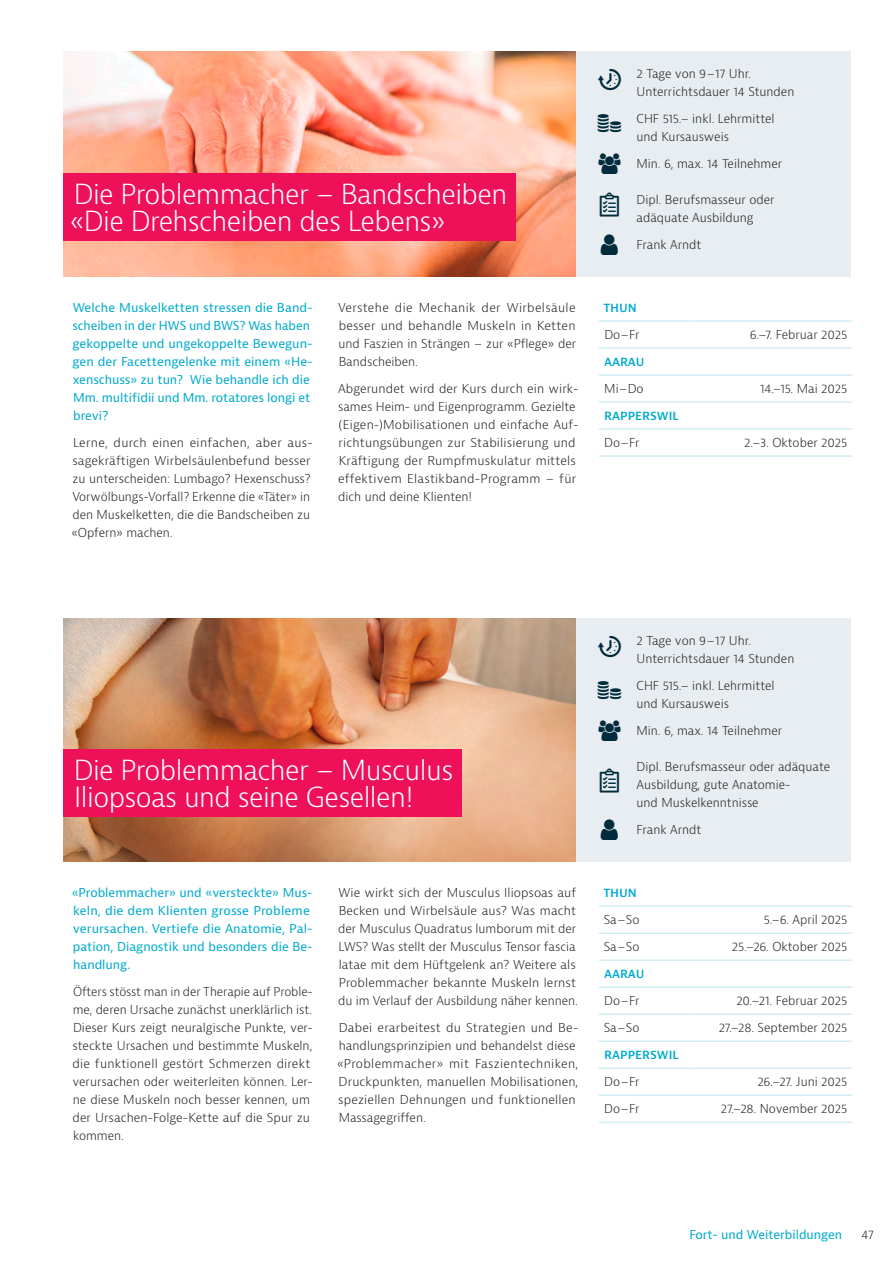
<style>
.page{position:relative;width:893px;height:1263px;background:#fff}
.page>*{position:absolute;margin:0;border:0;box-sizing:border-box;transform-origin:0 0}
.t1{font:300 27px/27px "Bernina Sans";letter-spacing:-.02em;color:#fff}
.t2{font:300 12px/18px "Bernina Sans";color:#231f20}
.t3{font:12px/18px "Bernina Sans";color:#00abcd}
.t4{font:600 12px "Bernina Sans";color:#00abcd}
</style>
<div class="page">
<hr style="left:599px;top:321px;width:90px;height:1px;background:#bae4ef">
<hr style="left:689px;top:321px;width:163px;height:1px;background:#bae4ef">
<hr style="left:599px;top:348px;width:90px;height:1px;background:#bae4ef">
<hr style="left:689px;top:348px;width:163px;height:1px;background:#bae4ef">
<hr style="left:599px;top:375px;width:90px;height:1px;background:#bae4ef">
<hr style="left:689px;top:375px;width:163px;height:1px;background:#bae4ef">
<hr style="left:599px;top:402px;width:90px;height:1px;background:#bae4ef">
<hr style="left:689px;top:402px;width:163px;height:1px;background:#bae4ef">
<hr style="left:599px;top:429px;width:90px;height:1px;background:#bae4ef">
<hr style="left:689px;top:429px;width:163px;height:1px;background:#bae4ef">
<hr style="left:599px;top:456px;width:90px;height:1px;background:#bae4ef">
<hr style="left:689px;top:456px;width:163px;height:1px;background:#bae4ef">
<hr style="left:599px;top:906px;width:90px;height:1px;background:#bae4ef">
<hr style="left:689px;top:906px;width:163px;height:1px;background:#bae4ef">
<hr style="left:599px;top:933px;width:90px;height:1px;background:#bae4ef">
<hr style="left:599px;top:960px;width:90px;height:1px;background:#bae4ef">
<hr style="left:689px;top:933px;width:163px;height:1px;background:#bae4ef">
<hr style="left:689px;top:960px;width:163px;height:1px;background:#bae4ef">
<hr style="left:599px;top:987px;width:90px;height:1px;background:#bae4ef">
<hr style="left:689px;top:987px;width:163px;height:1px;background:#bae4ef">
<hr style="left:599px;top:1014px;width:90px;height:1px;background:#bae4ef">
<hr style="left:599px;top:1041px;width:90px;height:1px;background:#bae4ef">
<hr style="left:689px;top:1014px;width:163px;height:1px;background:#bae4ef">
<hr style="left:689px;top:1041px;width:163px;height:1px;background:#bae4ef">
<hr style="left:599px;top:1068px;width:90px;height:1px;background:#bae4ef">
<hr style="left:689px;top:1068px;width:163px;height:1px;background:#bae4ef">
<hr style="left:599px;top:1095px;width:90px;height:1px;background:#bae4ef">
<hr style="left:599px;top:1122px;width:90px;height:1px;background:#bae4ef">
<hr style="left:689px;top:1095px;width:163px;height:1px;background:#bae4ef">
<hr style="left:689px;top:1122px;width:163px;height:1px;background:#bae4ef">
<img style="left:63px;top:51px;width:514px;height:225px">
<div style="left:577px;top:51px;width:274px;height:225px;background:#e7edf0"></div>
<div style="left:63px;top:174px;width:453px;height:67px;background:#ee1059"></div>
<img style="left:63px;top:618px;width:514px;height:243px">
<div style="left:577px;top:618px;width:274px;height:243px;background:#e7edf0"></div>
<div style="left:63px;top:750px;width:399px;height:67px;background:#ee1059"></div>
<h1 class="t1" style="left:70px;top:181px;width:439px">Die Problemmacher – Bandscheiben «Die Drehscheiben des Lebens»</h1>
<p class="t3" style="left:72px;top:299px;width:242px">Welche Muskelketten stressen die Band&shy;scheiben in der HWS und BWS? Was haben gekoppelte und ungekoppelte Bewegun&shy;gen der Facettengelenke mit einem «He&shy;xenschuss» zu tun? Wie behandle ich die Mm. multifidii und Mm. rotatores longi et brevi?</p>
<p class="t2" style="left:71px;top:434px;width:243px">Lerne, durch einen einfachen, aber aus&shy;sagekräftigen Wirbelsäulenbefund besser zu unterscheiden: Lumbago? Hexenschuss?<br>Vorwölbungs-Vorfall? Erkenne die «Täter» in den Muskelketten, die die Bandscheiben zu «Opfern» machen.</p>
<p class="t2" style="left:338px;top:299px;width:240px;text-align:justify">Verstehe die Mechanik der Wirbelsäule besser und behandle Muskeln in Ketten und Faszien in Strängen – zur «Pflege» der Bandscheiben.</p>
<p class="t2" style="left:338px;top:380px;width:242px">Abgerundet wird der Kurs durch ein wirk&shy;sames Heim- und Eigenprogramm. Gezielte (Eigen-)Mobilisationen und einfache Auf&shy;richtungsübungen zur Stabilisierung und Kräftigung der Rumpfmuskulatur mittels effektivem Elastikband-Programm – für dich und deine Klienten!</p>
<p class="t2" style="left:637px;top:65px;width:159px">2 Tage von 9–17 Uhr.<br>Unterrichtsdauer 14 Stunden</p>
<p class="t2" style="left:637px;top:110px;width:139px">CHF 515.– inkl. Lehrmittel und Kursausweis</p>
<p class="t2" style="left:637px;top:155px;width:147px">Min. 6, max. 14 Teilnehmer</p>
<p class="t2" style="left:637px;top:191px;width:139px">Dipl. Berufsmasseur oder adäquate Ausbildung</p>
<p class="t2" style="left:637px;top:236px;width:66px">Frank Arndt</p>
<p class="t4" style="left:603px;top:300px;width:35px">THUN</p>
<p class="t2" style="left:604px;top:326px;width:37px">Do–Fr</p>
<p class="t2" style="left:750px;top:326px;width:99px">6.–7. Februar 2025</p>
<p class="t4" style="left:604px;top:354px;width:42px">AARAU</p>
<p class="t2" style="left:604px;top:380px;width:41px">Mi–Do</p>
<p class="t2" style="left:760px;top:380px;width:89px">14.–15. Mai 2025</p>
<p class="t4" style="left:604px;top:408px;width:76px">RAPPERSWIL</p>
<p class="t2" style="left:604px;top:434px;width:37px">Do–Fr</p>
<p class="t2" style="left:744px;top:434px;width:105px">2.–3. Oktober 2025</p>
<h1 class="t1" style="left:74px;top:757px;width:381px">Die Problemmacher – Musculus<br>Iliopsoas und seine Gesellen!</h1>
<p class="t3" style="left:72px;top:884px;width:242px">«Problemmacher» und «versteckte» Mus&shy;keln, die dem Klienten grosse Probleme verursachen. Vertiefe die Anatomie, Pal&shy;pation, Diagnostik und besonders die Be&shy;handlung.</p>
<p class="t2" style="left:72px;top:983px;width:242px">Öfters stösst man in der Therapie auf Proble&shy;me, deren Ursache zunächst unerklärlich ist.<br>Dieser Kurs zeigt neuralgische Punkte, ver&shy;steckte Ursachen und bestimmte Muskeln, die funktionell gestört Schmerzen direkt verursachen oder weiterleiten können. Ler&shy;ne diese Muskeln noch besser kennen, um der Ursachen-Folge-Kette auf die Spur zu kommen.</p>
<p class="t2" style="left:338px;top:884px;width:241px">Wie wirkt sich der Musculus Iliopsoas auf Becken und Wirbelsäule aus? Was macht der Musculus Quadratus lumborum mit der LWS? Was stellt der Musculus Tensor fascia latae mit dem Hüftgelenk an? Weitere als Problemmacher bekannte Muskeln lernst du im Verlauf der Ausbildung näher kennen.</p>
<p class="t2" style="left:337px;top:1019px;width:243px">Dabei erarbeitest du Strategien und Be&shy;handlungsprinzipien und behandelst diese «Problemmacher» mit Faszientechniken, Druckpunkten, manuellen Mobilisationen, speziellen Dehnungen und funktionellen Massagegriffen.</p>
<p class="t2" style="left:637px;top:632px;width:159px">2 Tage von 9–17 Uhr.<br>Unterrichtsdauer 14 Stunden</p>
<p class="t2" style="left:637px;top:677px;width:139px">CHF 515.– inkl. Lehrmittel und Kursausweis</p>
<p class="t2" style="left:637px;top:722px;width:147px">Min. 6, max. 14 Teilnehmer</p>
<p class="t2" style="left:637px;top:758px;width:195px">Dipl. Berufsmasseur oder adäquate<br>Ausbildung, gute Anatomie-<br>und Muskelkenntnisse</p>
<p class="t2" style="left:637px;top:821px;width:66px">Frank Arndt</p>
<p class="t4" style="left:603px;top:885px;width:35px">THUN</p>
<p class="t2" style="left:604px;top:911px;width:37px">Sa–So</p>
<p class="t2" style="left:764px;top:911px;width:85px">5.–6. April 2025</p>
<p class="t2" style="left:604px;top:938px;width:37px">Sa–So</p>
<p class="t2" style="left:732px;top:938px;width:117px">25.–26. Oktober 2025</p>
<p class="t4" style="left:604px;top:966px;width:42px">AARAU</p>
<p class="t2" style="left:604px;top:992px;width:37px">Do–Fr</p>
<p class="t2" style="left:736px;top:992px;width:113px">20.–21. Februar 2025</p>
<p class="t2" style="left:604px;top:1019px;width:37px">Sa–So</p>
<p class="t2" style="left:719px;top:1019px;width:130px">27.–28. September 2025</p>
<p class="t4" style="left:604px;top:1047px;width:76px">RAPPERSWIL</p>
<p class="t2" style="left:604px;top:1073px;width:37px">Do–Fr</p>
<p class="t2" style="left:757px;top:1073px;width:91px">26.–27. Juni 2025</p>
<p class="t2" style="left:604px;top:1100px;width:37px">Do–Fr</p>
<p class="t2" style="left:721px;top:1100px;width:128px">27.–28. November 2025</p>
<p class="t3" style="left:689px;top:1226px;width:154px">Fort- und Weiterbildungen</p>
<p class="t2" style="left:861px;top:1226px;width:14px">47</p>
</div>
